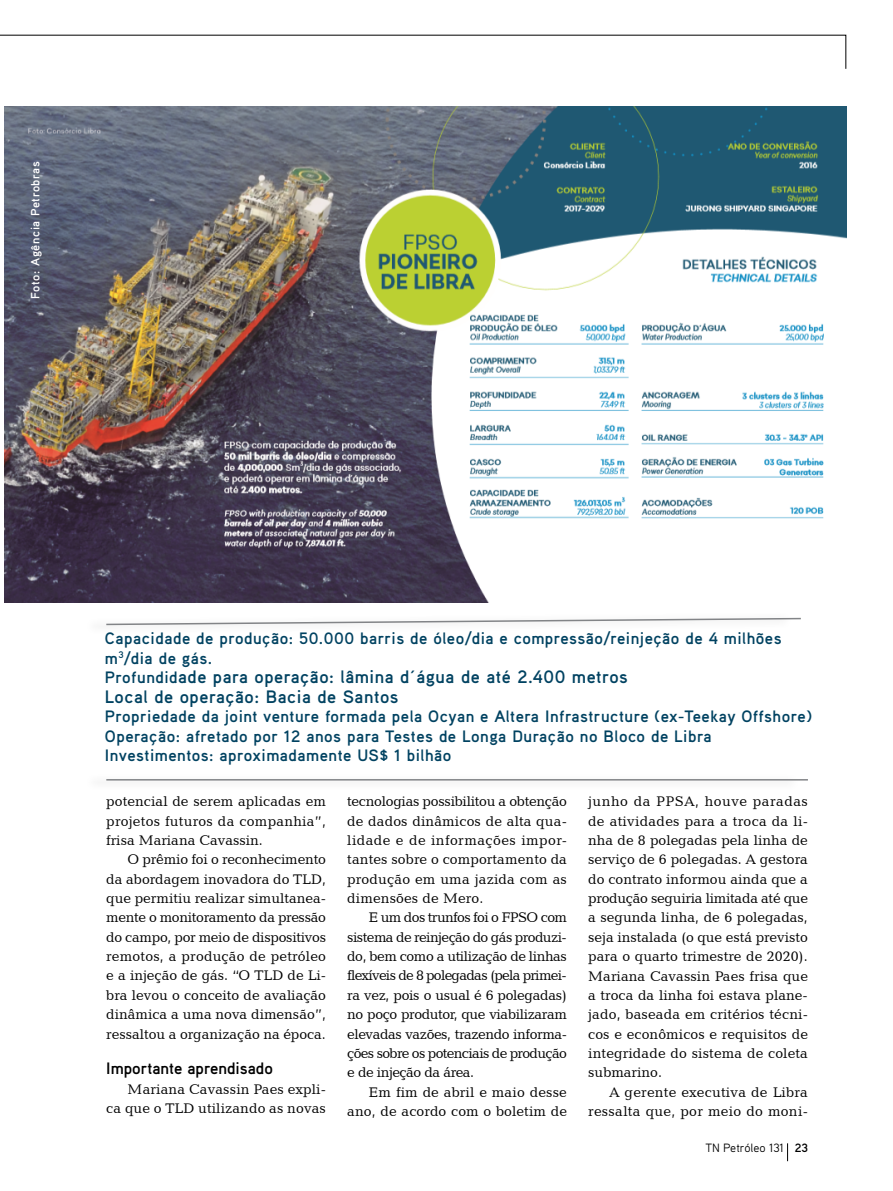
<style>
.page{position:relative;width:893px;height:1191px;background:#fff}
.page>*{position:absolute;margin:0;border:0;box-sizing:border-box;transform-origin:0 0}
.t1{font:700 18px/19.5px "Aaux Pro";letter-spacing:.03em;color:#004261}
.t2{font:700 16.5px/19.5px "Aaux Pro";letter-spacing:.03em;color:#004261}
.t3{font:700 16.5px "Aaux Pro";color:#000}
.t4{font:14.25px/19.4px "Candida BT";letter-spacing:.01em;color:#000;text-align:justify}
.t5{font:700 12px "Aaux Pro";letter-spacing:.05em;color:#fff}
.t6{font:12px "Aaux Pro";color:#000}
.s1{font-size:16.5px}
.s2{font-weight:700}
</style>
<div class="page">
<svg style="left:787px;top:1143px;width:1px;height:18px"></svg>
<svg style="left:0;top:34px;width:847px;height:35px"></svg>
<img style="left:5px;top:106px;width:841px;height:496px">
<svg style="left:106px;top:617px;width:695px;height:9px"></svg>
<div style="left:84px;top:773px;width:716px;height:18px;background:#000;opacity:.22"></div>
<hr style="left:106px;top:779px;width:702px;height:1px;background:#828487">
<p class="t5" style="left:28px;top:299px;width:139px;rotate:-90deg">Foto: Agência Petrobras</p>
<p class="t2" style="left:105px;top:628px;width:678px">Capacidade de produção: 50.000 barris de óleo/dia e compressão/reinjeção de 4 milhões m<sup>3</sup>/dia de gás.</p>
<p class="t1" style="left:105px;top:666px;width:524px"><span class="s1">Profundid</span>ade para operação: lâmina d´água de até 2.400 metros<br>Local de operação: Bacia de Santos</p>
<p class="t2" style="left:105px;top:706px;width:708px">Propriedade da joint venture formada pela Ocyan e Altera Infrastructure (ex-Teekay Offshore)<br>Operação: afretado por 12 anos para Testes de Longa Duração no Bloco de Libra<br>Investimentos: aproximadamente US$ 1 bilhão</p>
<p class="t4" style="left:106px;top:791px;width:221px">potencial de serem aplicadas em projetos futuros da companhia”, frisa Mariana Cavassin.</p>
<p class="t4" style="left:106px;top:849px;width:221px;text-indent:21px">O prêmio foi o reconhecimento da abordagem inovadora do TLD, que permitiu realizar simultanea&shy;mente o monitoramento da pressão do campo, por meio de dispositivos remotos, a produção de petróleo e a injeção de gás. “O TLD de Li&shy;bra levou o conceito de avaliação dinâmica a uma nova dimensão”, ressaltou a organização na época.</p>
<p class="t3" style="left:106px;top:1057px;width:168px">Importante aprendisado</p>
<p class="t4" style="left:106px;top:1078px;width:221px;text-align:right">Mariana Cavassin Paes expli-<br>ca que o TLD utilizando as novas</p>
<p class="t4" style="left:347px;top:791px;width:221px">tecnologias possibilitou a obtenção de dados dinâmicos de alta qua&shy;lidade e de informações impor&shy;tantes sobre o comportamento da produção em uma jazida com as dimensões de Mero.</p>
<p class="t4" style="left:347px;top:907px;width:221px;text-indent:21px">E um dos trunfos foi o FPSO com sistema de reinjeção do gás produzi&shy;do, bem como a utilização de linhas flexíveis de 8 polegadas (pela primei&shy;ra vez, pois o usual é 6 polegadas) no poço produtor, que viabilizaram elevadas vazões, trazendo informa&shy;ções sobre os potenciais de produção e de injeção da área.</p>
<p class="t4" style="left:347px;top:1081px;width:221px;text-align:right">Em fim de abril e maio desse ano, de acordo com o boletim de</p>
<p class="t4" style="left:588px;top:791px;width:221px">junho da PPSA, houve paradas de atividades para a troca da li&shy;nha de 8 polegadas pela linha de serviço de 6 polegadas. A gestora do contrato informou ainda que a produção seguiria limitada até que a segunda linha, de 6 polegadas, seja instalada (o que está previsto para o quarto trimestre de 2020).<br>Mariana Cavassin Paes frisa que a troca da linha foi estava plane&shy;jado, baseada em critérios técni&shy;cos e econômicos e requisitos de integridade do sistema de coleta submarino.</p>
<p class="t4" style="left:588px;top:1081px;width:221px;text-align:right">A gerente executiva de Libra ressalta que, por meio do moni-</p>
<p class="t6" style="left:705px;top:1140px;width:104px">TN Petróleo 131 <span class="s2">23</span></p>
</div>
